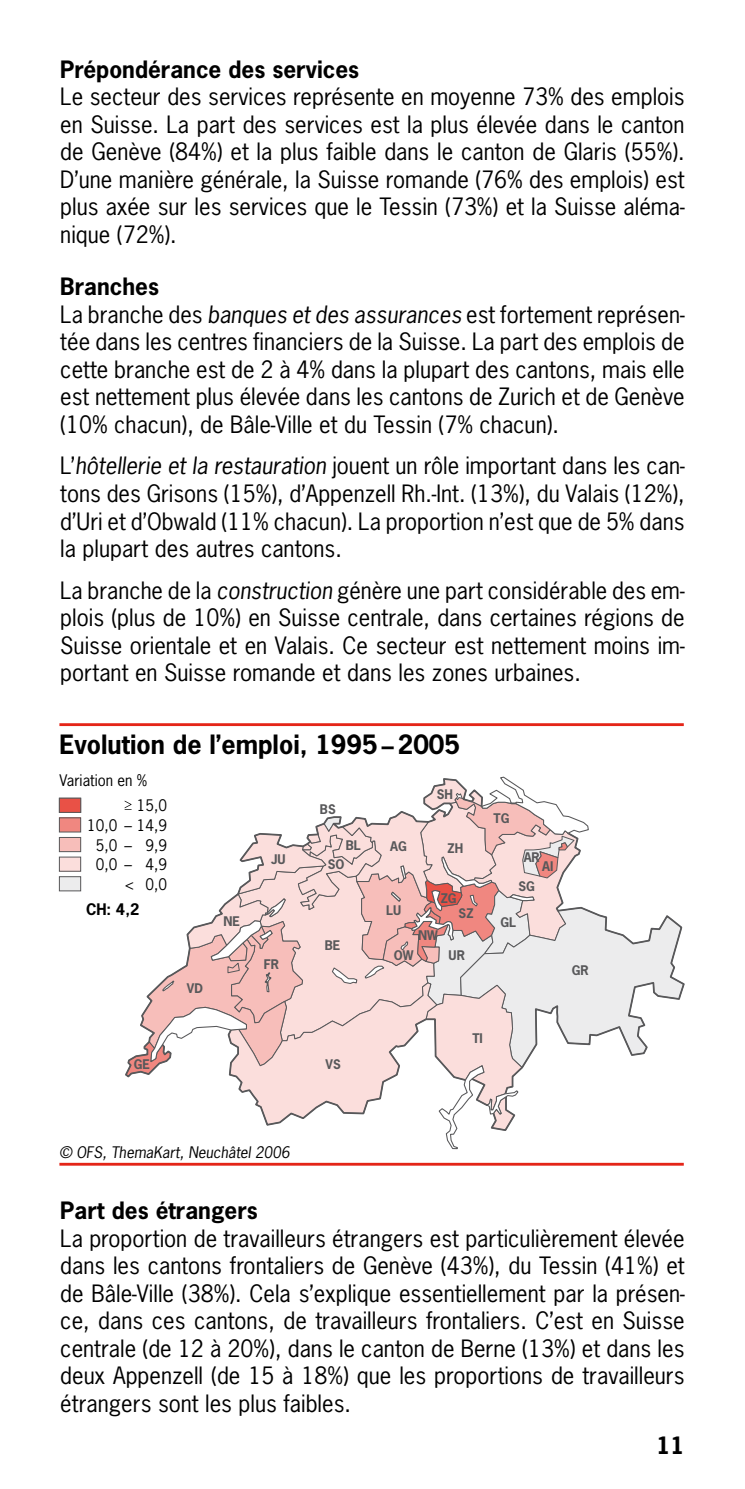
<style>
.page{position:relative;width:745px;height:1489px;background:#fff}
.page>*{position:absolute;margin:0;border:0;box-sizing:border-box;transform-origin:0 0}
.t1{font:700 25px "News Gothic Std";color:#000}
.t2{font:22.5px/27.5px "News Gothic Std";color:#000;text-align:justify}
.t3{font:700 22.5px "News Gothic Std";color:#000}
.t4{font:15px/19.8px "News Gothic Std";color:#000;text-align:right}
.t5{font:700 15px "News Gothic Std";color:#000}
.t6{font:700 12.5px "News Gothic Std";color:#58585a}
.s1{font-weight:700}
.s2{font-style:italic}
</style>
<div class="page">
<hr style="left:59px;top:723px;width:624px;height:3px;background:#e42518">
<hr style="left:59px;top:1162px;width:624px;height:3px;background:#e42518">
<div style="left:59px;top:817px;width:22px;height:15px;background:#f08780"></div>
<div style="left:59px;top:817px;width:22px;height:15px;border:1px solid #58585a"></div>
<div style="left:59px;top:837px;width:22px;height:14px;background:#f7beba"></div>
<div style="left:59px;top:837px;width:22px;height:15px;border:1px solid #58585a"></div>
<div style="left:59px;top:857px;width:22px;height:14px;background:#fbdedc"></div>
<div style="left:59px;top:856px;width:22px;height:15px;border:1px solid #58585a"></div>
<div style="left:59px;top:876px;width:22px;height:14px;background:#ececed"></div>
<div style="left:59px;top:876px;width:22px;height:15px;border:1px solid #58585a"></div>
<div style="left:59px;top:798px;width:22px;height:14px;background:#e95146"></div>
<div style="left:59px;top:797px;width:22px;height:15px;border:1px solid #58585a"></div>
<svg style="left:125px;top:776px;width:559px;height:373px"></svg>
<p class="t3" style="left:60px;top:59px;width:300px">Prépondérance des services</p>
<p class="t2" style="left:60px;top:85px;width:625px">Le secteur des services représente en moyenne 73% des emplois en Suisse. La part des services est la plus élevée dans le canton de Genève (84%) et la plus faible dans le canton de Glaris (55%).<br>D’une manière générale, la Suisse romande (76% des emplois) est plus axée sur les services que le Tessin (73%) et la Suisse aléma&shy;nique (72%).</p>
<p class="t2" style="left:60px;top:275px;width:625px;text-align:left"><span class="s1">Branches<br></span>La branche des <span class="s2">banques et des assurances</span> est fortement représen&shy;tée dans les centres financiers de la Suisse. La part des emplois de cette branche est de 2 à 4% dans la plupart des cantons, mais elle est nettement plus élevée dans les cantons de Zurich et de Genève (10% chacun), de Bâle-Ville et du Tessin (7% chacun).</p>
<p class="t2" style="left:60px;top:454px;width:625px">L’<span class="s2">hôtellerie et la restauration</span> jouent un rôle important dans les can&shy;tons des Grisons (15%), d’Appenzell Rh.-Int. (13%), du Valais (12%), d’Uri et d’Obwald (11% chacun). La proportion n’est que de 5% dans la plupart des autres cantons.</p>
<p class="t2" style="left:60px;top:578px;width:625px">La branche de la <span class="s2">construction</span> génère une part considérable des em&shy;plois (plus de 10%) en Suisse centrale, dans certaines régions de Suisse orientale et en Valais. Ce secteur est nettement moins im&shy;portant en Suisse romande et dans les zones urbaines.</p>
<p class="t1" style="left:59px;top:733px;width:402px">Evolution de l’emploi, 1995 − 2005</p>
<p class="t4" style="left:59px;top:772px;width:89px">Variation en %</p>
<p class="t4" style="left:87px;top:796px;width:81px">15,0<br>10,0 – 14,9<br>5,0 – 9,9<br>0,0 – 4,9 &lt; 0,0</p>
<p class="t5" style="left:86px;top:902px;width:55px">CH: 4,2</p>
<p class="t6" style="left:223px;top:915px;width:18px">NE</p>
<p class="t6" style="left:271px;top:853px;width:16px">JU</p>
<p class="t6" style="left:436px;top:788px;width:18px">SH</p>
<p class="t6" style="left:320px;top:803px;width:17px">BS</p>
<p class="t6" style="left:493px;top:812px;width:17px">TG</p>
<p class="t6" style="left:345px;top:839px;width:17px">BL</p>
<p class="t6" style="left:390px;top:840px;width:18px">AG</p>
<p class="t6" style="left:327px;top:858px;width:18px">SO</p>
<p class="t6" style="left:447px;top:842px;width:17px">ZH</p>
<p class="t6" style="left:523px;top:852px;width:18px">AR</p>
<p class="t6" style="left:541px;top:860px;width:13px">AI</p>
<p class="t6" style="left:440px;top:892px;width:17px">ZG</p>
<p class="t6" style="left:518px;top:880px;width:18px">SG</p>
<p class="t6" style="left:386px;top:904px;width:17px">LU</p>
<p class="t6" style="left:458px;top:907px;width:16px">SZ</p>
<p class="t6" style="left:500px;top:916px;width:17px">GL</p>
<p class="t6" style="left:263px;top:958px;width:17px">FR</p>
<p class="t6" style="left:324px;top:940px;width:17px">BE</p>
<p class="t6" style="left:418px;top:929px;width:21px">NW</p>
<p class="t6" style="left:393px;top:949px;width:21px">OW</p>
<p class="t6" style="left:448px;top:949px;width:18px">UR</p>
<p class="t6" style="left:571px;top:964px;width:18px">GR</p>
<p class="t6" style="left:187px;top:982px;width:18px">VD</p>
<p class="t6" style="left:472px;top:1032px;width:12px">TI</p>
<p class="t6" style="left:134px;top:1058px;width:18px">GE</p>
<p class="t6" style="left:325px;top:1058px;width:17px">VS</p>
<p class="t4" style="left:59px;top:1143px;width:234px">© OFS, ThemaKart, Neuchâtel 2006</p>
<p class="t3" style="left:60px;top:1200px;width:199px">Part des étrangers</p>
<p class="t2" style="left:60px;top:1225px;width:625px">La proportion de travailleurs étrangers est particulièrement élevée dans les cantons frontaliers de Genève (43%), du Tessin (41%) et de Bâle-Ville (38%). Cela s’explique essentiellement par la présen&shy;ce, dans ces cantons, de travailleurs frontaliers. C’est en Suisse centrale (de 12 à 20%), dans le canton de Berne (13%) et dans les deux Appenzell (de 15 à 18%) que les proportions de travailleurs étrangers sont les plus faibles.</p>
<p class="t3" style="left:656px;top:1434px;width:29px">11</p>
</div>
